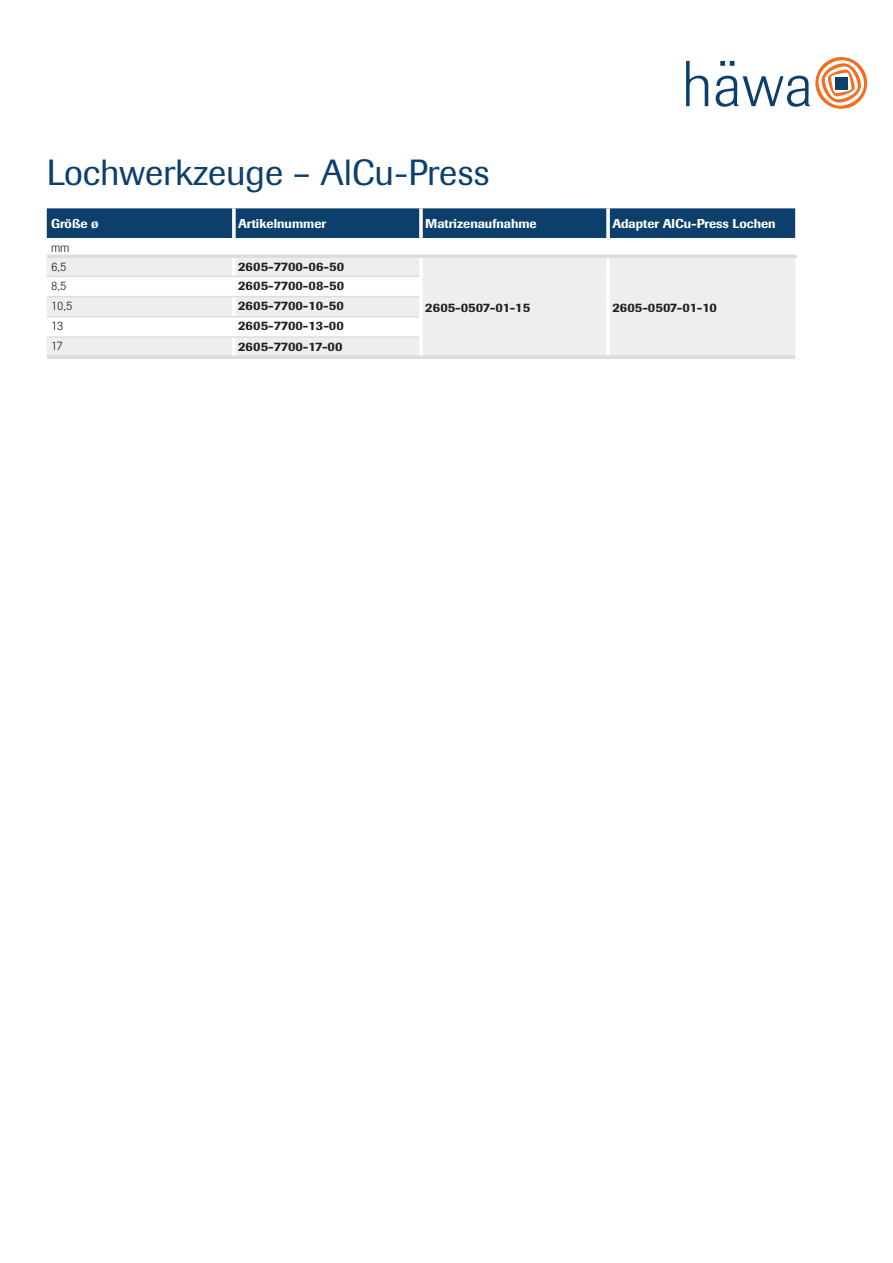
<style>
.page{position:relative;width:893px;height:1263px;background:#fff}
.page>*{position:absolute;margin:0;border:0;box-sizing:border-box;transform-origin:0 0}
.Überschrift_1_Einfüh{font:36px "Imago";color:#0c3f6c}
.t1{font:500 12.75px "Imago";color:#231f20}
.t2{font:500 12.75px "Imago";color:#fff}
.subline_blau_abstand{font:300 12.75px "Imago";letter-spacing:-.02em;color:#231f20}
</style>
<div class="page">
<svg style="left:686px;top:61px;width:22px;height:45px"></svg>
<svg style="left:716px;top:57px;width:151px;height:52px"></svg>
<div style="left:47px;top:208px;width:748px;height:30px;background:#0c3f6c"></div>
<svg style="left:47px;top:258px;width:748px;height:97px;fill:#eeeeef"></svg>
<svg style="left:232px;top:208px;width:4px;height:30px"></svg>
<svg style="left:419px;top:208px;width:4px;height:30px"></svg>
<svg style="left:47px;top:254px;width:187px;height:4px"></svg>
<svg style="left:234px;top:254px;width:187px;height:4px"></svg>
<svg style="left:421px;top:254px;width:187px;height:4px"></svg>
<hr style="left:232px;top:258px;width:4px;height:18px;background:#fff">
<hr style="left:419px;top:258px;width:4px;height:18px;background:#fff">
<hr style="left:232px;top:277px;width:4px;height:19px;background:#fff">
<hr style="left:232px;top:297px;width:4px;height:19px;background:#fff">
<hr style="left:232px;top:318px;width:4px;height:18px;background:#fff">
<hr style="left:232px;top:338px;width:4px;height:17px;background:#fff">
<hr style="left:47px;top:276px;width:187px;height:1px;background:#dcdddf">
<hr style="left:234px;top:276px;width:185px;height:1px;background:#dcdddf">
<hr style="left:47px;top:296px;width:187px;height:1px;background:#dcdddf">
<hr style="left:234px;top:296px;width:185px;height:1px;background:#dcdddf">
<hr style="left:47px;top:316px;width:187px;height:2px;background:#dcdddf">
<hr style="left:234px;top:316px;width:185px;height:2px;background:#dcdddf">
<hr style="left:47px;top:336px;width:187px;height:2px;background:#dcdddf">
<hr style="left:234px;top:336px;width:185px;height:2px;background:#dcdddf">
<hr style="left:419px;top:276px;width:4px;height:21px;background:#fff">
<hr style="left:419px;top:297px;width:4px;height:20px;background:#fff">
<hr style="left:419px;top:317px;width:4px;height:20px;background:#fff">
<hr style="left:419px;top:337px;width:4px;height:18px;background:#fff">
<svg style="left:606px;top:208px;width:4px;height:30px"></svg>
<hr style="left:606px;top:258px;width:4px;height:18px;background:#fff">
<hr style="left:606px;top:276px;width:4px;height:21px;background:#fff">
<hr style="left:606px;top:297px;width:4px;height:20px;background:#fff">
<hr style="left:606px;top:317px;width:4px;height:20px;background:#fff">
<hr style="left:606px;top:337px;width:4px;height:18px;background:#fff">
<svg style="left:608px;top:254px;width:189px;height:4px"></svg>
<hr style="left:47px;top:355px;width:187px;height:4px;background:#dcdddf">
<hr style="left:234px;top:355px;width:187px;height:4px;background:#dcdddf">
<hr style="left:421px;top:355px;width:187px;height:4px;background:#dcdddf">
<hr style="left:608px;top:355px;width:187px;height:4px;background:#dcdddf">
<p class="Überschrift_1_Einfüh" style="left:47px;top:152px;width:444px">Lochwerkzeuge – AlCu-Press</p>
<p class="t2" style="left:51px;top:216px;width:49px">Größe ø</p>
<p class="t2" style="left:238px;top:216px;width:90px">Artikelnummer</p>
<p class="t2" style="left:425px;top:216px;width:113px">Matrizenaufnahme</p>
<p class="t2" style="left:612px;top:216px;width:165px">Adapter AlCu-Press Lochen</p>
<p class="subline_blau_abstand" style="left:51px;top:240px;width:20px">mm</p>
<p class="subline_blau_abstand" style="left:51px;top:260px;width:17px">6,5</p>
<p class="t1" style="left:238px;top:259px;width:108px">2605-7700-06-50</p>
<p class="t1" style="left:425px;top:300px;width:106px">2605-0507-01-15</p>
<p class="t1" style="left:612px;top:300px;width:106px">2605-0507-01-10</p>
<p class="subline_blau_abstand" style="left:51px;top:278px;width:17px">8,5</p>
<p class="t1" style="left:238px;top:278px;width:108px">2605-7700-08-50</p>
<p class="subline_blau_abstand" style="left:51px;top:298px;width:23px">10,5</p>
<p class="t1" style="left:238px;top:298px;width:107px">2605-7700-10-50</p>
<p class="subline_blau_abstand" style="left:51px;top:319px;width:14px">13</p>
<p class="t1" style="left:238px;top:318px;width:107px">2605-7700-13-00</p>
<p class="subline_blau_abstand" style="left:51px;top:339px;width:13px">17</p>
<p class="t1" style="left:238px;top:338px;width:106px">2605-7700-17-00</p>
</div>
